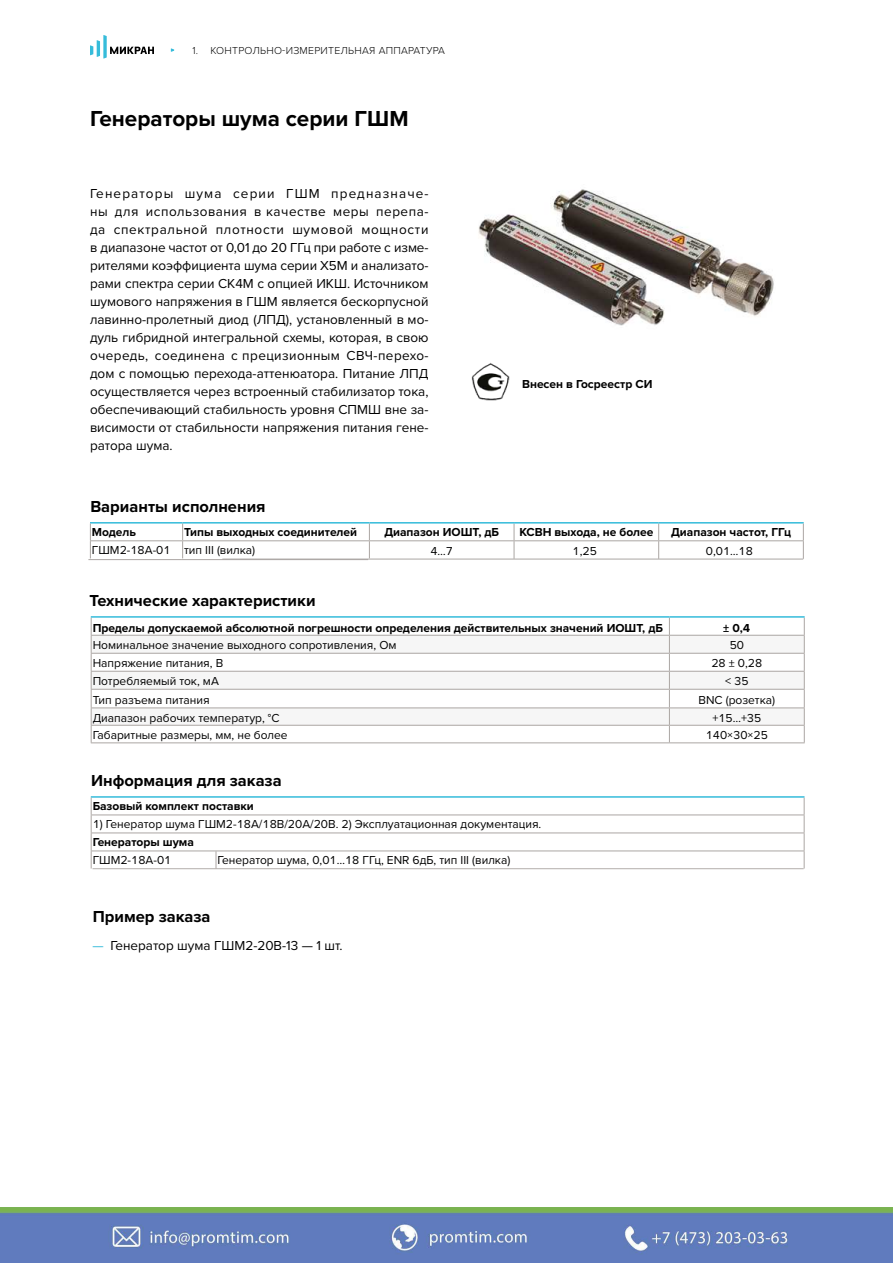
<style>
.page{position:relative;width:893px;height:1263px;background:#fff}
.page>*{position:absolute;margin:0;border:0;box-sizing:border-box;transform-origin:0 0}
.t1{font:700 22.5px "Proxima Nova";color:#000}
.t2{font:700 16.5px "Proxima Nova";color:#000}
.t3{font:13.5px/18px "Proxima Nova";color:#000;text-align:justify}
.t4{font:12px "Proxima Nova";color:#000}
.t5{font:700 12px "Proxima Nova";color:#000}
.t6{font:300 10.5px "Proxima Nova";letter-spacing:.025em;color:#000}
.s1{color:#34bbda}
</style>
<div class="page">
<img style="left:478px;top:189px;width:296px;height:137px">
<img style="left:471px;top:363px;width:39px;height:38px">
<svg style="left:182px;top:524px;width:1px;height:34px"></svg>
<hr style="left:88px;top:559px;width:93px;height:1px;background:#aba6a3">
<hr style="left:181px;top:559px;width:187px;height:1px;background:#aba6a3">
<svg style="left:369px;top:524px;width:1px;height:34px"></svg>
<svg style="left:514px;top:524px;width:1px;height:35px"></svg>
<hr style="left:90px;top:522px;width:93px;height:2px;background:#34bbda">
<hr style="left:183px;top:522px;width:186px;height:2px;background:#34bbda">
<hr style="left:369px;top:522px;width:145px;height:2px;background:#34bbda">
<hr style="left:514px;top:522px;width:145px;height:2px;background:#34bbda">
<hr style="left:659px;top:522px;width:145px;height:2px;background:#34bbda">
<svg style="left:658px;top:524px;width:1px;height:35px"></svg>
<hr style="left:90px;top:540px;width:93px;height:1px;background:#aba6a3">
<hr style="left:183px;top:540px;width:186px;height:1px;background:#aba6a3">
<hr style="left:369px;top:540px;width:145px;height:1px;background:#aba6a3">
<hr style="left:514px;top:540px;width:145px;height:1px;background:#aba6a3">
<hr style="left:659px;top:540px;width:145px;height:1px;background:#aba6a3">
<svg style="left:90px;top:524px;width:1px;height:34px"></svg>
<svg style="left:803px;top:524px;width:1px;height:35px"></svg>
<hr style="left:91px;top:796px;width:125px;height:2px;background:#34bbda">
<hr style="left:216px;top:796px;width:588px;height:2px;background:#34bbda">
<hr style="left:91px;top:814px;width:125px;height:1px;background:#aba6a3">
<hr style="left:216px;top:814px;width:588px;height:1px;background:#aba6a3">
<hr style="left:91px;top:832px;width:125px;height:1px;background:#aba6a3">
<hr style="left:216px;top:832px;width:588px;height:1px;background:#aba6a3">
<hr style="left:91px;top:850px;width:125px;height:1px;background:#aba6a3">
<hr style="left:216px;top:850px;width:588px;height:1px;background:#aba6a3">
<svg style="left:216px;top:851px;width:1px;height:17px"></svg>
<svg style="left:91px;top:798px;width:1px;height:70px"></svg>
<svg style="left:804px;top:798px;width:1px;height:70px"></svg>
<svg style="left:92px;top:636px;width:712px;height:89px;fill:#f6f6f6"></svg>
<hr style="left:91px;top:653px;width:578px;height:1px;background:#aba6a3">
<hr style="left:669px;top:653px;width:136px;height:1px;background:#aba6a3">
<hr style="left:91px;top:671px;width:578px;height:1px;background:#aba6a3">
<hr style="left:669px;top:671px;width:136px;height:1px;background:#aba6a3">
<hr style="left:91px;top:689px;width:578px;height:1px;background:#aba6a3">
<hr style="left:669px;top:689px;width:136px;height:1px;background:#aba6a3">
<hr style="left:91px;top:707px;width:578px;height:1px;background:#aba6a3">
<hr style="left:669px;top:707px;width:136px;height:1px;background:#aba6a3">
<hr style="left:91px;top:725px;width:578px;height:1px;background:#aba6a3">
<hr style="left:669px;top:725px;width:136px;height:1px;background:#aba6a3">
<hr style="left:91px;top:742px;width:578px;height:1px;background:#aba6a3">
<hr style="left:669px;top:742px;width:136px;height:1px;background:#aba6a3">
<svg style="left:669px;top:618px;width:1px;height:124px"></svg>
<svg style="left:91px;top:618px;width:1px;height:124px"></svg>
<svg style="left:804px;top:618px;width:1px;height:124px"></svg>
<hr style="left:91px;top:616px;width:578px;height:2px;background:#34bbda">
<hr style="left:669px;top:616px;width:136px;height:2px;background:#34bbda">
<hr style="left:91px;top:635px;width:578px;height:1px;background:#aba6a3">
<hr style="left:669px;top:635px;width:136px;height:1px;background:#aba6a3">
<svg style="left:90px;top:35px;width:64px;height:23px"></svg>
<img style="left:0;top:1207px;width:893px;height:56px">
<hr style="left:93px;top:868px;width:711px;height:1px;background:#aba6a3">
<hr style="left:222px;top:559px;width:581px;height:1px;background:#aba6a3">
<p class="t6" style="left:192px;top:46px;width:254px">1. Контрольно‑измерительная аппаратура</p>
<h1 class="t1" style="left:90px;top:109px;width:320px">Генераторы шума серии ГШМ</h1>
<p class="t3" style="left:90px;top:185px;width:340px">Генераторы шума серии ГШМ предназначе&shy;ны для использования в качестве меры перепа&shy;да спектральной плотности шумовой мощности в диапазоне частот от 0,01 до 20 ГГц при работе с изме&shy;рителями коэффициента шума серии Х5М и анализато&shy;рами спектра серии СК4М с опцией ИКШ. Источником шумового напряжения в ГШМ является бескорпусной лавинно-пролетный диод (ЛПД), установленный в мо&shy;дуль гибридной интегральной схемы, которая, в свою очередь, соединена с прецизионным СВЧ-перехо&shy;дом с помощью перехода-аттенюатора. Питание ЛПД осуществляется через встроенный стабилизатор тока, обеспечивающий стабильность уровня СПМШ вне за&shy;висимости от стабильности напряжения питания гене&shy;ратора шума.</p>
<p class="t2" style="left:90px;top:500px;width:177px">Варианты исполнения</p>
<p class="t5" style="left:522px;top:379px;width:132px">Внесен в Госреестр СИ</p>
<p class="t5" style="left:92px;top:526px;width:46px">Модель</p>
<p class="t5" style="left:184px;top:526px;width:174px">Типы выходных соединителей</p>
<p class="t5" style="left:384px;top:526px;width:116px">Диапазон ИОШТ, дБ</p>
<p class="t5" style="left:519px;top:526px;width:135px">КСВН выхода, не более</p>
<p class="t5" style="left:671px;top:526px;width:121px">Диапазон частот, ГГц</p>
<p class="t4" style="left:92px;top:544px;width:165px">ГШМ2-18А-01 тип III (вилка)</p>
<p class="t4" style="left:430px;top:546px;width:24px">4…7</p>
<p class="t4" style="left:573px;top:546px;width:26px">1,25</p>
<p class="t4" style="left:706px;top:546px;width:48px">0,01…18</p>
<p class="t2" style="left:90px;top:594px;width:227px">Технические характеристики</p>
<p class="t5" style="left:93px;top:622px;width:572px">Пределы допускаемой абсолютной погрешности определения действительных значений ИОШТ, дБ</p>
<p class="t5" style="left:723px;top:622px;width:29px">± 0,4</p>
<p class="t4" style="left:93px;top:640px;width:305px">Номинальное значение выходного сопротивления, Ом</p>
<p class="t4" style="left:730px;top:640px;width:16px">50</p>
<p class="t4" style="left:93px;top:658px;width:132px">Напряжение питания, В</p>
<p class="t4" style="left:711px;top:658px;width:52px">28 ± 0,28</p>
<p class="t4" style="left:93px;top:676px;width:128px">Потребляемый ток, мА</p>
<p class="t4" style="left:725px;top:676px;width:25px">&lt; 35</p>
<p class="t4" style="left:93px;top:695px;width:118px">Тип разъема питания</p>
<p class="t4" style="left:698px;top:695px;width:78px">BNC (розетка)</p>
<p class="t4" style="left:93px;top:713px;width:188px">Диапазон рабочих температур, °С</p>
<p class="t4" style="left:712px;top:713px;width:50px">+15…+35</p>
<p class="t4" style="left:93px;top:730px;width:196px">Габаритные размеры, мм, не более</p>
<p class="t4" style="left:706px;top:730px;width:64px">140×30×25</p>
<p class="t2" style="left:91px;top:774px;width:192px">Информация для заказа</p>
<p class="t5" style="left:93px;top:801px;width:163px">Базовый комплект поставки</p>
<p class="t4" style="left:93px;top:819px;width:450px">1) Генератор шума ГШМ2-18А/18В/20А/20В. 2) Эксплуатационная документация.</p>
<p class="t5" style="left:93px;top:837px;width:103px">Генераторы шума</p>
<p class="t4" style="left:93px;top:855px;width:80px">ГШМ2-18А-01</p>
<p class="t4" style="left:217px;top:855px;width:294px">Генератор шума, 0,01…18 ГГц, ENR 6дБ, тип III (вилка)</p>
<p class="t2" style="left:93px;top:909px;width:119px">Пример заказа</p>
<p class="t3" style="left:92px;top:937px;width:252px"><span class="s1">—</span> Генератор шума ГШМ2-20В-13 — 1 шт.</p>
</div>
